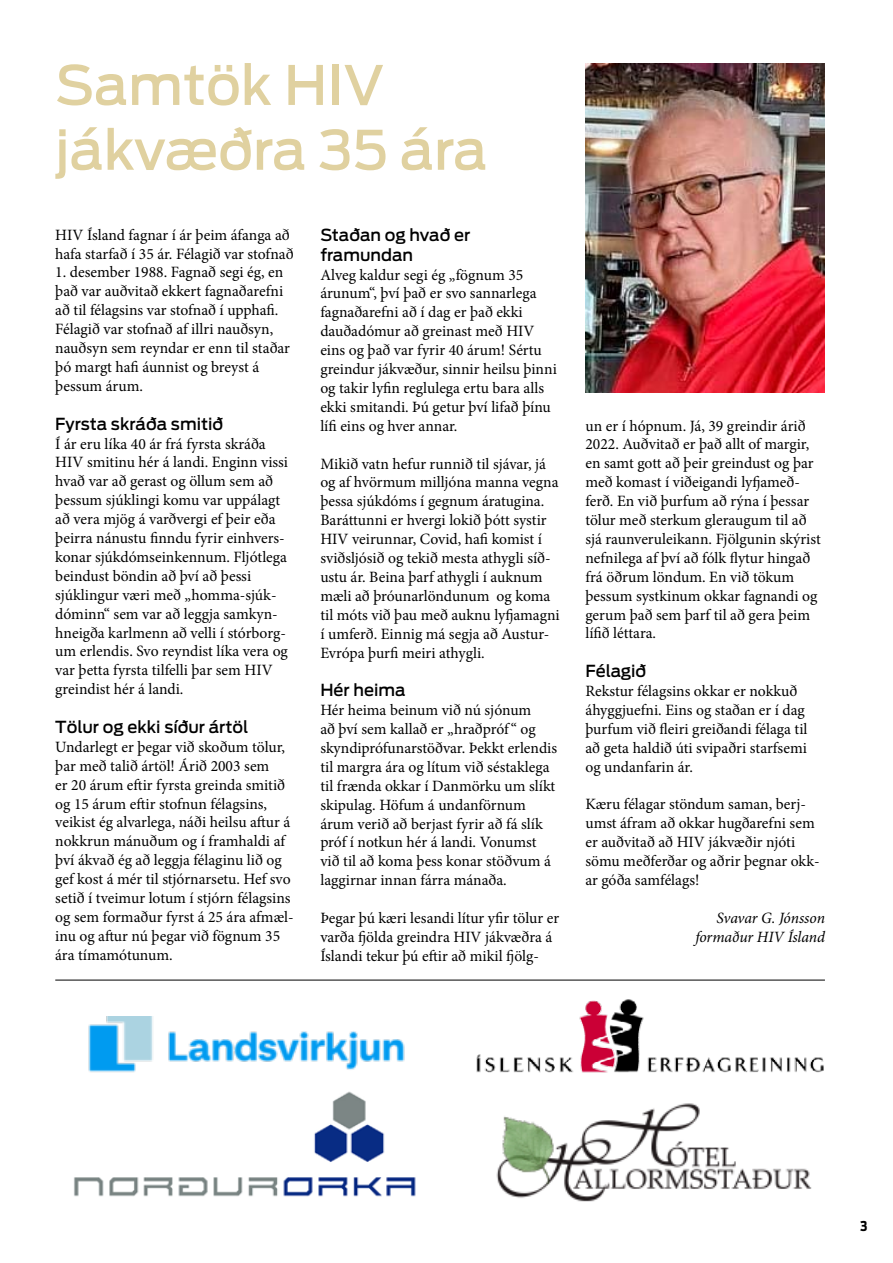
<style>
.page{position:relative;width:893px;height:1263px;background:#fff}
.page>*{position:absolute;margin:0;border:0;box-sizing:border-box;transform-origin:0 0}
.t1{font:500 54px/64.8px "Antenna";color:#e0d1a0}
.t2{font:500 16.5px/19.8px "Antenna";color:#000}
.t3{font:15.75px/18.9px "Minion Pro";color:#000}
.t4{font:italic 15.75px/18.9px "Minion Pro";letter-spacing:-.01em;color:#000;text-align:right}
.t5{font:700 13.5px "Antenna Cond";color:#000}
</style>
<div class="page">
<img style="left:585px;top:64px;width:240px;height:328px">
<hr style="left:55px;top:980px;width:770px;height:1px;background:#000">
<img style="left:476px;top:999px;width:348px;height:74px">
<img style="left:496px;top:1103px;width:316px;height:99px">
<img style="left:74px;top:1091px;width:342px;height:106px">
<img style="left:88px;top:1016px;width:317px;height:57px">
<h1 class="t1" style="left:55px;top:53px;width:434px">Samtök HIV jákvæðra 35 ára</h1>
<p class="t3" style="left:55px;top:225px;width:240px">HIV Ísland fagnar í ár þeim áfanga að hafa starfað í 35 ár. Félagið var stofnað</p>
<p class="t3" style="left:55px;top:263px;width:236px">1. desember 1988. Fagnað segi ég, en það var auðvitað ekkert fagnaðarefni að til félagsins var stofnað í upphafi.<br>Félagið var stofnað af illri nauðsyn, nauðsyn sem reyndar er enn til staðar þó margt hafi áunnist og breyst á þessum árum.</p>
<p class="t2" style="left:55px;top:414px;width:169px">Fyrsta skráða smitið</p>
<p class="t3" style="left:55px;top:434px;width:234px">Í ár eru líka 40 ár frá fyrsta skráða HIV smitinu hér á landi. Enginn vissi hvað var að gerast og öllum sem að þessum sjúklingi komu var uppálagt að vera mjög á varðvergi ef þeir eða þeirra nánustu finndu fyrir einhvers&shy;konar sjúkdómseinkennum. Fljótlega beindust böndin að því að þessi sjúklingur væri með „homma-sjúk&shy;dóminn“ sem var að leggja samkyn&shy;hneigða karlmenn að velli í stórborg&shy;um erlendis. Svo reyndist líka vera og var þetta fyrsta tilfelli þar sem HIV greindist hér á landi.</p>
<p class="t2" style="left:55px;top:717px;width:195px">Tölur og ekki síður ártöl</p>
<p class="t3" style="left:55px;top:737px;width:240px">Undarlegt er þegar við skoðum tölur, þar með talið ártöl! Árið 2003 sem<br>er 20 árum eftir fyrsta greinda smitið og 15 árum eftir stofnun félagsins, veikist ég alvarlega, náði heilsu aftur á nokkrun mánuðum og í framhaldi af því ákvað ég að leggja félaginu lið og gef kost á mér til stjórnarsetu. Hef svo setið í tveimur lotum í stjórn félagsins og sem formaður fyrst á 25 ára afmæl&shy;inu og aftur nú þegar við fögnum 35 ára tímamótunum.</p>
<p class="t2" style="left:320px;top:225px;width:152px">Staðan og hvað er framundan</p>
<p class="t3" style="left:320px;top:265px;width:238px">Alveg kaldur segi ég „fögnum 35 árunum“, því það er svo sannarlega fagnaðarefni að í dag er það ekki dauðadómur að greinast með HIV eins og það var fyrir 40 árum! Sértu greindur jákvæður, sinnir heilsu þinni og takir lyfin reglulega ertu bara alls ekki smitandi. Þú getur því lifað þínu lífi eins og hver annar.</p>
<p class="t3" style="left:320px;top:454px;width:241px">Mikið vatn hefur runnið til sjávar, já og af hvörmum milljóna manna vegna þessa sjúkdóms í gegnum áratugina.<br>Baráttunni er hvergi lokið þótt systir HIV veirunnar, Covid, hafi komist í sviðsljósið og tekið mesta athygli síð&shy;ustu ár. Beina þarf athygli í auknum mæli að þróunarlöndunum og koma til móts við þau með auknu lyfjamagni í umferð. Einnig má segja að Austur-Evrópa þurfi meiri athygli.</p>
<p class="t2" style="left:320px;top:680px;width:87px">Hér heima</p>
<p class="t3" style="left:320px;top:701px;width:238px">Hér heima beinum við nú sjónum<br>að því sem kallað er „hraðpróf “ og skyndiprófunarstöðvar. Þekkt erlendis til margra ára og lítum við séstaklega til frænda okkar í Danmörku um slíkt skipulag. Höfum á undanförnum árum verið að berjast fyrir að fá slík próf í notkun hér á landi. Vonumst við til að koma þess konar stöðvum á laggirnar innan fárra mánaða.</p>
<p class="t3" style="left:320px;top:909px;width:240px">Þegar þú kæri lesandi lítur yfir tölur er varða fjölda greindra HIV jákvæðra á<br>Íslandi tekur þú eftir að mikil fjölg-</p>
<p class="t3" style="left:585px;top:416px;width:237px">un er í hópnum. Já, 39 greindir árið 2022. Auðvitað er það allt of margir, en samt gott að þeir greindust og þar með komast í viðeigandi lyfjameð&shy;ferð. En við þurfum að rýna í þessar tölur með sterkum gleraugum til að sjá raunveruleikann. Fjölgunin skýrist nefnilega af því að fólk flytur hingað frá öðrum löndum. En við tökum þessum systkinum okkar fagnandi og gerum það sem þarf til að gera þeim lífið léttara.</p>
<p class="t2" style="left:585px;top:661px;width:62px">Félagið</p>
<p class="t3" style="left:585px;top:682px;width:224px">Rekstur félagsins okkar er nokkuð áhyggjuefni. Eins og staðan er í dag þurfum við fleiri greiðandi félaga til að geta haldið úti svipaðri starfsemi og undanfarin ár.</p>
<p class="t3" style="left:585px;top:795px;width:236px">Kæru félagar stöndum saman, berj&shy;umst áfram að okkar hugðarefni sem er auðvitað að HIV jákvæðir njóti sömu meðferðar og aðrir þegnar okk&shy;ar góða samfélags!</p>
<p class="t4" style="left:695px;top:908px;width:131px">Svavar G. Jónsson formaður HIV Ísland</p>
<p class="t5" style="left:860px;top:1218px;width:9px">3</p>
</div>
